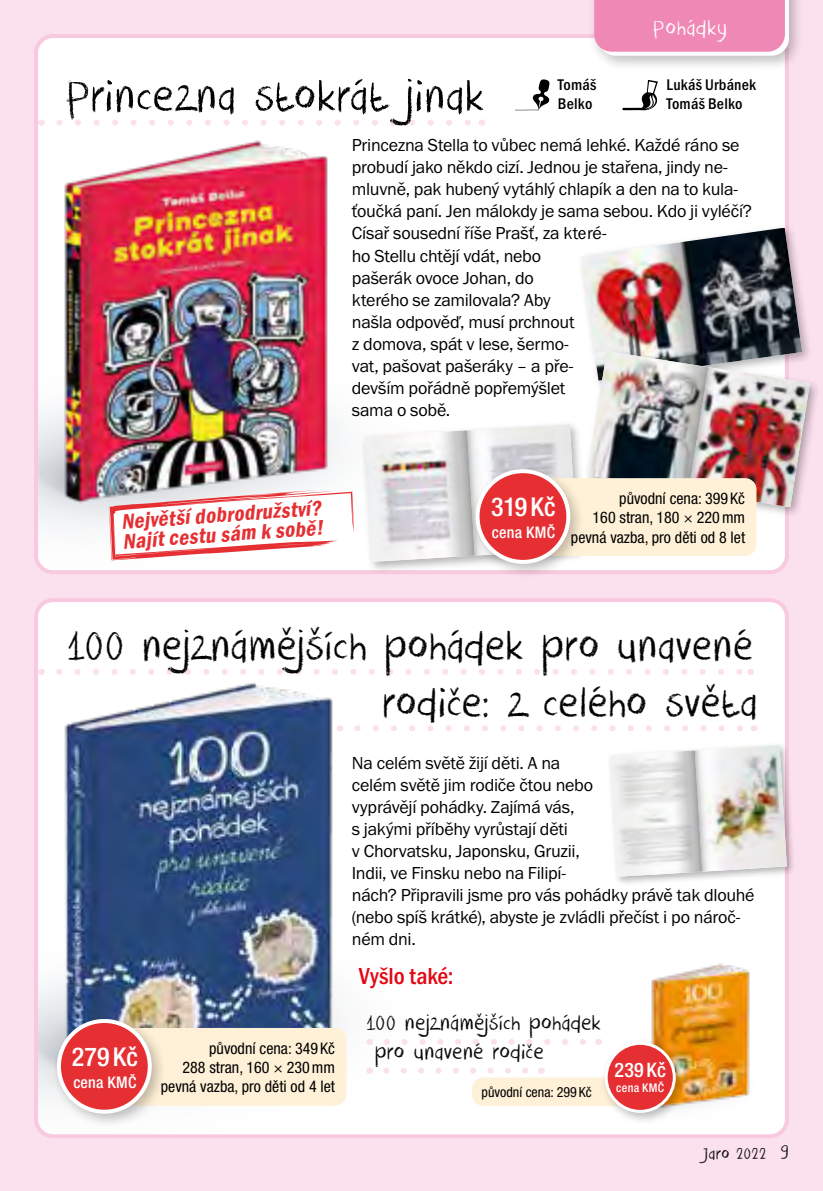
<style>
.page{position:relative;width:823px;height:1191px;background:#fff}
.page>*{position:absolute;margin:0;border:0;box-sizing:border-box;transform-origin:0 0}
.t1{font:50px "Crayon Crumble";letter-spacing:.015em;color:#000}
.t2{font:47px/56.4px "Crayon Crumble";letter-spacing:.015em;color:#000;text-align:right}
.t3{font:500 condensed 26px "Helvetica Neue CE";letter-spacing:.005em;color:#fff}
.t4{font:24px/28.8px "Crayon Crumble";letter-spacing:.02em;color:#000}
.t5{font:24px "Franklin Got Itc TOT Med Con";letter-spacing:.005em;color:#e30613}
.t6{font:24px "Crayon Crumble";letter-spacing:.04em;color:#fff}
.t7{font:italic 600 condensed 21.6px/19.8px "Franklin Gothic";color:#e62f32}
.t8{font:500 condensed 20px "Helvetica Neue CE";color:#fff}
.t9{font:18px/22px "Franklin Gothic ITCTOT";letter-spacing:-.015em;color:#000}
.t10{font:18px "Crayon Crumble";letter-spacing:.02em;color:#000}
.t11{font:16px/19.2px "Helvetica Neue Cond CE";color:#000;text-align:right}
.t12{font:16px/19.2px "Franklin Got Itc TOT Med Con";letter-spacing:.015em;color:#000}
.t13{font:500 condensed 16px "Helvetica Neue CE";letter-spacing:.015em;color:#fff}
.t14{font:14px "Helvetica Neue Cond CE";color:#000}
.t15{font:500 condensed 12px "Helvetica Neue CE";letter-spacing:.02em;color:#fff}
.s1{font-size:22px}
</style>
<div class="page">
<div style="left:0;top:0;width:822px;height:1191px;background:#fbe0ee"></div>
<div style="left:36px;top:600px;width:750px;height:536px;background:#fff;border-radius:17px"></div>
<div style="left:34px;top:598px;width:754px;height:540px;border:4px solid #f8c9df;border-radius:17px"></div>
<div style="left:36px;top:36px;width:750px;height:536px;background:#fff;border-radius:17px"></div>
<div style="left:34px;top:34px;width:754px;height:540px;border:4px solid #f8c9df;border-radius:17px"></div>
<div style="left:587px;top:0;width:216px;height:71px;background:#000;opacity:.25"></div>
<svg style="left:594px;top:0;width:194px;height:56px;background:#f093bc"></svg>
<svg style="left:515px;top:79px;width:34px;height:31px"></svg>
<svg style="left:622px;top:80px;width:35px;height:30px"></svg>
<svg style="left:338px;top:120px;width:133px;height:6px"></svg>
<svg style="left:59px;top:669px;width:681px;height:6px"></svg>
<svg style="left:357px;top:725px;width:386px;height:6px"></svg>
<img style="left:38px;top:374px;width:322px;height:196px">
<img style="left:38px;top:938px;width:400px;height:196px">
<img style="left:53px;top:119px;width:285px;height:403px">
<img style="left:53px;top:670px;width:290px;height:361px">
<div style="left:97px;top:1028px;width:249px;height:77px;background:#fff1d7;border-radius:11px"></div>
<div style="left:51px;top:1012px;width:116px;height:116px;background:#000;opacity:.25"></div>
<div style="left:59px;top:1021px;width:91px;height:90px;background:#e62f32;border-radius:50%"></div>
<div style="left:57px;top:1019px;width:95px;height:94px;border:4px solid #fff;border-radius:50%"></div>
<div style="left:576px;top:223px;width:236px;height:168px;background:#000;opacity:.3"></div>
<div style="left:582px;top:346px;width:238px;height:172px;background:#000;opacity:.3"></div>
<div style="left:360px;top:419px;width:228px;height:154px;background:#000;opacity:.3"></div>
<img style="left:364px;top:228px;width:445px;height:334px">
<img style="left:364px;top:424px;width:213px;height:138px">
<div style="left:605px;top:741px;width:190px;height:144px;background:#000;opacity:.3"></div>
<img style="left:609px;top:745px;width:177px;height:132px">
<svg style="left:386px;top:1039px;width:200px;height:6px"></svg>
<svg style="left:386px;top:1067px;width:143px;height:6px"></svg>
<img style="left:651px;top:963px;width:99px;height:144px">
<div style="left:471px;top:1077px;width:173px;height:29px;background:#fff1d7;border-radius:11px"></div>
<div style="left:599px;top:1037px;width:87px;height:87px;background:#000;opacity:.25"></div>
<div style="left:605px;top:1043px;width:69px;height:68px;background:#e62f32;border-radius:50%"></div>
<div style="left:604px;top:1041px;width:71px;height:71px;border:3px solid #fff;border-radius:50%"></div>
<div style="left:506px;top:478px;width:250px;height:78px;background:#fff1d7;border-radius:11px"></div>
<div style="left:469px;top:463px;width:116px;height:116px;background:#000;opacity:.25"></div>
<div style="left:477px;top:471px;width:91px;height:91px;background:#e62f32;border-radius:50%"></div>
<div style="left:475px;top:469px;width:95px;height:95px;border:4px solid #fff;border-radius:50%"></div>
<svg style="left:109px;top:490px;width:245px;height:70px"></svg>
<h1 class="t1" style="left:66px;top:66px;width:419px">Princezna stokrát jinak</h1>
<h3 class="t6" style="left:652px;top:14px;width:75px">Pohádky</h3>
<p class="t12" style="left:557px;top:75px;width:40px">Tomáš<br>Belko</p>
<p class="t12" style="left:666px;top:75px;width:91px">Lukáš Urbánek</p>
<p class="t12" style="left:666px;top:94px;width:77px">Tomáš Belko</p>
<p class="t9" style="left:351px;top:135px;width:401px">Princezna Stella to vůbec nemá lehké. Každé ráno se probudí jako někdo cizí. Jednou je stařena, jindy ne&shy;mluvně, pak hubený vytáhlý chlapík a den na to kula&shy;ťoučká paní. Jen málokdy je sama sebou. Kdo ji vyléčí?<br>Císař sousední říše Prašť, za které-<br>ho Stellu chtějí vdát, nebo<br>pašerák ovoce Johan, do<br>kterého se zamilovala? Aby<br>našla odpověď, musí prchnout<br>z domova, spát v lese, šermo-<br>vat, pašovat pašeráky – a pře-<br>devším pořádně popřemýšlet<br>sama o sobě.</p>
<p class="t7" style="left:120px;top:511px;width:202px;rotate:-4deg">Největší dobrodružství?<br>Najít cestu sám k sobě!</p>
<h3 class="t3" style="left:491px;top:492px;width:66px">319 Kč</h3>
<p class="t13" style="left:491px;top:523px;width:65px">cena KMČ</p>
<p class="t11" style="left:570px;top:489px;width:176px">původní cena: 399 Kč<br>160 stran, 180 × 220mm pevná vazba, pro děti od 8 let</p>
<h2 class="t2" style="left:66px;top:620px;width:691px">100 nejznámějších pohádek pro unavené rodiče: z celého světa</h2>
<h3 class="t3" style="left:72px;top:1041px;width:68px">279 Kč</h3>
<p class="t13" style="left:73px;top:1072px;width:65px">cena KMČ</p>
<p class="t11" style="left:161px;top:1038px;width:176px">původní cena: 349 Kč<br>288 stran, 160 × 230mm pevná vazba, pro děti od 4 let</p>
<p class="t9" style="left:351px;top:752px;width:404px">Na celém světě žijí děti. A na<br>celém světě jim rodiče čtou nebo<br>vyprávějí pohádky. Zajímá vás,<br>s jakými příběhy vyrůstají děti<br>v Chorvatsku, Japonsku, Gruzii,<br>Indii, ve Finsku nebo na Filipí-<br>nách? Připravili jsme pro vás pohádky právě tak dlouhé (nebo spíš krátké), abyste je zvládli přečíst i po nároč&shy;ném dni.</p>
<h3 class="t5" style="left:358px;top:962px;width:96px">Vyšlo také:</h3>
<h3 class="t4" style="left:375px;top:1009px;width:227px;text-indent:-9px">100 nejznámějších pohádek pro unavené rodiče</h3>
<p class="t14" style="left:481px;top:1084px;width:111px">původní cena: 299 Kč</p>
<p class="t8" style="left:614px;top:1058px;width:53px">239 Kč</p>
<p class="t15" style="left:616px;top:1081px;width:49px">cena KMČ</p>
<p class="t10" style="left:703px;top:1143px;width:87px">Jaro 2022 <span class="s1">9</span></p>
</div>
